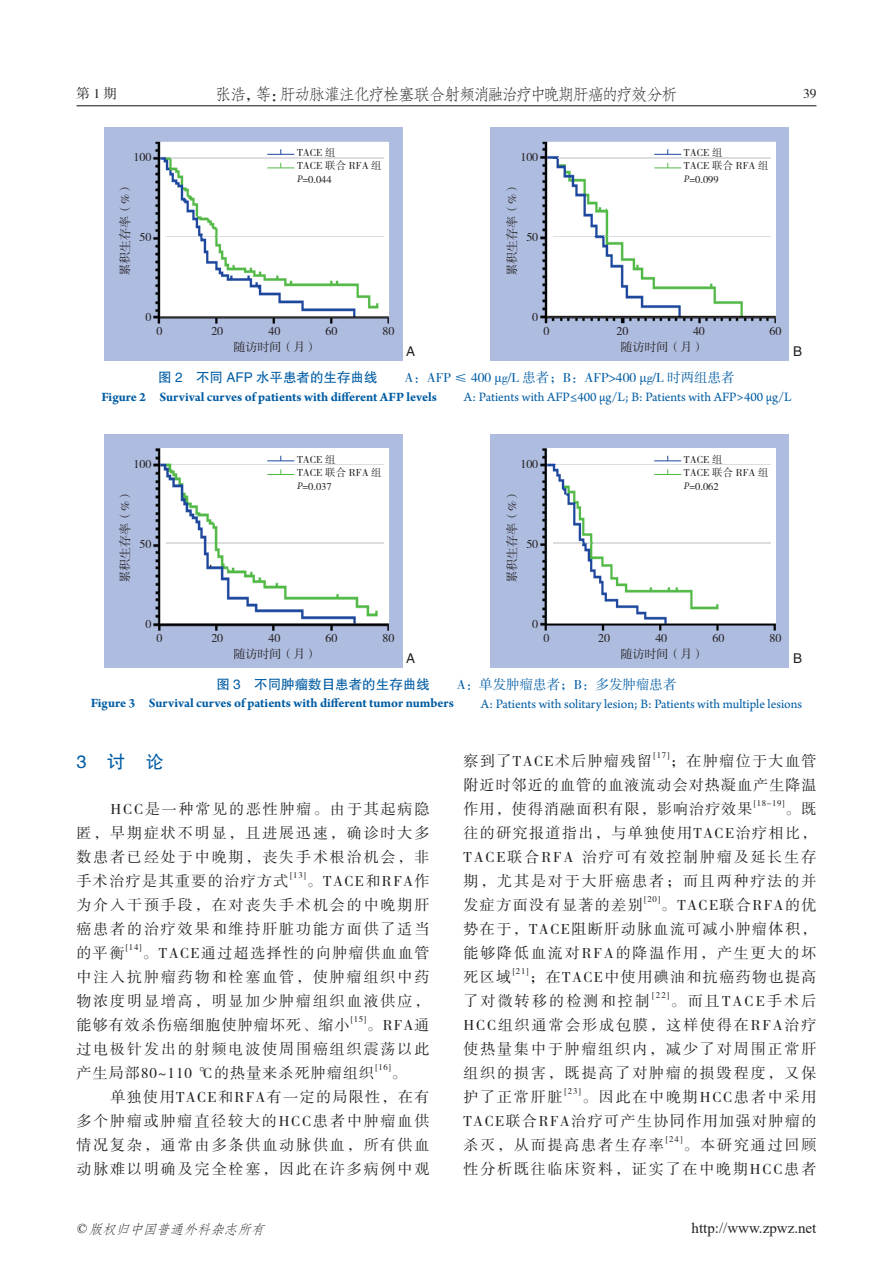
<style>
.page{position:relative;width:893px;height:1263px;background:#fff}
.page>*{position:absolute;margin:0;border:0;box-sizing:border-box;transform-origin:0 0}
.t1{font:18px "FZHTK GBK1 0";color:#015ca3}
.t2{font:16.5px "FZFSK GBK1 0";letter-spacing:-.105em;color:#231f20}
.t3{font:15px/24px "FZSSK GBK1 0";letter-spacing:.125em;color:#231f20;text-align:justify}
.t4{font:15px/24px "FZSSK GBK1 0";letter-spacing:.095em;color:#231f20}
.t5{font:15px "FZSSK GBK1 0";letter-spacing:.09em;color:#231f20}
.t6{font:15px "Times New Roman";color:#231f20}
.t7{font:13.5px "Arno Pro";color:#015ca3}
.t8{font:700 13.5px "Arno Pro";color:#015ca3}
.t9{font:13.5px "FZSSK GBK1 0";color:#015ca3}
.t10{font:13.5px "FZHTK GBK1 0";color:#015ca3}
.t11{font:italic 13.5px "FZFSK GBK1 0";color:#231f20}
.t12{font:13.5px "FZSSK GBK1 0";color:#231f20}
.t13{font:13.5px "FZHTK GBK1 0";color:#231f20}
.t14{font:12px "FZSSK GBK1 0";color:#231f20}
.t15{font:10.5px/13.5px "FZSSK GBK1 0";color:#231f20}
.t16{font:8.7px "FZSSK GBK1 0";letter-spacing:.095em;color:#231f20}
.s1{font-family:"Arno Pro";font-style:italic}
.s2{font-family:"FZHTK GBK1 0"}
.s3{font-family:"Times New Roman"}
.s4{font-family:"Adobe Song Std";font-weight:300}
.s5{font-weight:400}
.s6{font-family:"FZSSK GBK1 0"}
.s7{font-weight:700}
</style>
<div class="page">
<hr style="left:77px;top:105px;width:739px;height:1px;background:#231f20">
<div style="left:104px;top:128px;width:298px;height:233px;background:#aebcdf"></div>
<img style="left:153px;top:142px;width:236px;height:182px">
<img style="left:160px;top:142px;width:229px;height:175px">
<img style="left:166px;top:157px;width:217px;height:1px">
<img style="left:166px;top:236px;width:217px;height:1px">
<svg style="left:267px;top:149px;width:27px;height:6px"></svg>
<svg style="left:267px;top:163px;width:27px;height:6px"></svg>
<div style="left:491px;top:128px;width:298px;height:233px;background:#aebcdf"></div>
<img style="left:540px;top:142px;width:236px;height:181px">
<img style="left:547px;top:142px;width:229px;height:175px">
<img style="left:553px;top:157px;width:217px;height:1px">
<img style="left:553px;top:236px;width:217px;height:1px">
<svg style="left:654px;top:149px;width:27px;height:6px"></svg>
<svg style="left:654px;top:163px;width:27px;height:6px"></svg>
<div style="left:104px;top:434px;width:298px;height:234px;background:#aebcdf"></div>
<img style="left:153px;top:448px;width:236px;height:183px">
<img style="left:160px;top:448px;width:229px;height:176px">
<img style="left:166px;top:464px;width:217px;height:1px">
<img style="left:166px;top:543px;width:217px;height:1px">
<svg style="left:267px;top:456px;width:27px;height:5px"></svg>
<svg style="left:267px;top:469px;width:27px;height:6px"></svg>
<div style="left:491px;top:434px;width:298px;height:234px;background:#aebcdf"></div>
<img style="left:540px;top:448px;width:236px;height:182px">
<div style="left:547px;top:448px;width:229px;height:176px;background:#fff"></div>
<img style="left:553px;top:464px;width:217px;height:1px">
<img style="left:553px;top:543px;width:217px;height:1px">
<svg style="left:654px;top:456px;width:27px;height:5px"></svg>
<svg style="left:654px;top:469px;width:27px;height:6px"></svg>
<p class="t12" style="left:77px;top:86px;width:42px">第1期</p>
<p class="t2" style="left:215px;top:85px;width:464px">张浩，等：肝动脉灌注化疗栓塞联合射频消融治疗中晚期肝癌的疗效分析</p>
<p class="t12" style="left:803px;top:86px;width:15px">39</p>
<p class="t14" style="left:133px;top:151px;width:19px">100</p>
<p class="t15" style="left:297px;top:146px;width:86px">TACE 组<br>TACE 联合 RFA 组<br><span class="s1">P</span>=0.044</p>
<p class="t14" style="left:520px;top:151px;width:19px">100</p>
<p class="t15" style="left:684px;top:146px;width:86px">TACE 组<br>TACE 联合 RFA 组<br><span class="s1">P</span>=0.099</p>
<p class="t14" style="left:119px;top:276px;width:95px;rotate:-90deg">累积生存率（%）</p>
<p class="t14" style="left:139px;top:230px;width:13px">50</p>
<p class="t14" style="left:505px;top:276px;width:95px;rotate:-90deg">累积生存率（%）</p>
<p class="t14" style="left:526px;top:230px;width:13px">50</p>
<p class="t14" style="left:145px;top:310px;width:7px">0</p>
<p class="t14" style="left:532px;top:310px;width:7px">0</p>
<p class="t14" style="left:157px;top:325px;width:7px">0</p>
<p class="t14" style="left:211px;top:325px;width:13px">20</p>
<p class="t14" style="left:268px;top:325px;width:13px">40</p>
<p class="t14" style="left:325px;top:325px;width:13px">60</p>
<p class="t14" style="left:382px;top:325px;width:13px">80</p>
<p class="t14" style="left:543px;top:325px;width:7px">0</p>
<p class="t14" style="left:617px;top:325px;width:13px">20</p>
<p class="t14" style="left:693px;top:325px;width:13px">40</p>
<p class="t14" style="left:769px;top:325px;width:13px">60</p>
<p class="t14" style="left:234px;top:340px;width:85px">随访时间（月）</p>
<p class="t14" style="left:620px;top:340px;width:85px">随访时间（月）</p>
<p class="t13" style="left:406px;top:344px;width:10px">A</p>
<p class="t13" style="left:793px;top:344px;width:10px">B</p>
<p class="t9" style="left:158px;top:370px;width:578px"><span class="s2">图 2　不同 AFP 水平患者的生存曲线　　</span>A：AFP ≤ 400 <span class="s3">μ</span>g/L 患者；B：AFP&gt;400 <span class="s3">μ</span>g/L 时两组患者</p>
<p class="t8" style="left:101px;top:389px;width:692px">Figure 2 Survival curves of patients with different AFP levels<span class="s4">　　</span><span class="s5">A: Patients with AFP≤400 μg/L; B: Patients with AFP&gt;400 μg/L</span></p>
<p class="t14" style="left:133px;top:457px;width:19px">100</p>
<p class="t15" style="left:297px;top:453px;width:86px">TACE 组<br>TACE 联合 RFA 组<br><span class="s1">P</span>=0.037</p>
<p class="t14" style="left:520px;top:457px;width:19px">100</p>
<p class="t15" style="left:684px;top:453px;width:86px">TACE 组<br>TACE 联合 RFA 组<br><span class="s1">P</span>=0.062</p>
<p class="t14" style="left:119px;top:583px;width:95px;rotate:-90deg">累积生存率（%）</p>
<p class="t14" style="left:139px;top:537px;width:13px">50</p>
<p class="t14" style="left:505px;top:583px;width:95px;rotate:-90deg">累积生存率（%）</p>
<p class="t14" style="left:526px;top:537px;width:13px">50</p>
<p class="t14" style="left:145px;top:617px;width:7px">0</p>
<p class="t14" style="left:532px;top:617px;width:7px">0</p>
<p class="t14" style="left:157px;top:631px;width:7px">0</p>
<p class="t14" style="left:211px;top:631px;width:13px">20</p>
<p class="t14" style="left:268px;top:631px;width:13px">40</p>
<p class="t14" style="left:325px;top:631px;width:13px">60</p>
<p class="t14" style="left:382px;top:631px;width:13px">80</p>
<p class="t14" style="left:543px;top:631px;width:7px">0</p>
<p class="t14" style="left:598px;top:631px;width:13px">20</p>
<p class="t14" style="left:655px;top:631px;width:13px">40</p>
<p class="t14" style="left:712px;top:631px;width:13px">60</p>
<p class="t14" style="left:769px;top:631px;width:13px">80</p>
<p class="t14" style="left:234px;top:647px;width:85px">随访时间（月）</p>
<p class="t14" style="left:620px;top:647px;width:85px">随访时间（月）</p>
<p class="t13" style="left:406px;top:650px;width:10px">A</p>
<p class="t13" style="left:793px;top:650px;width:10px">B</p>
<p class="t10" style="left:216px;top:677px;width:462px">图 3　不同肿瘤数目患者的生存曲线　　<span class="s6">A：单发肿瘤患者；B：多发肿瘤患者</span></p>
<p class="t7" style="left:91px;top:696px;width:713px"><span class="s7">Figure 3 Survival curves of patients with different tumor numbers</span><span class="s4">　　</span>A: Patients with solitary lesion; B: Patients with multiple lesions</p>
<p class="t1" style="left:77px;top:752px;width:89px">3　讨　论</p>
<p class="t3" style="left:77px;top:797px;width:354px;text-indent:34px">HCC是一种常见的恶性肿瘤。由于其起病隐匿，早期症状不明显，且进展迅速，确诊时大多数患者已经处于中晚期，丧失手术根治机会，非手术治疗是其重要的治疗方式</p>
<p class="t16" style="left:290px;top:870px;width:17px">[13]</p>
<p class="t3" style="left:77px;top:869px;width:354px;text-indent:230px">。TACE和RFA作为介入干预手段，在对丧失手术机会的中晚期肝癌患者的治疗效果和维持肝脏功能方面供了适当的平衡</p>
<p class="t16" style="left:126px;top:942px;width:17px">[14]</p>
<p class="t3" style="left:77px;top:941px;width:354px;text-indent:66px">。TACE通过超选择性的向肿瘤供血血管中注入抗肿瘤药物和栓塞血管，使肿瘤组织中药物浓度明显增高，明显加少肿瘤组织血液供应，能够有效杀伤癌细胞使肿瘤坏死、缩小</p>
<p class="t16" style="left:351px;top:1014px;width:17px">[15]</p>
<p class="t3" style="left:77px;top:1013px;width:354px;text-indent:290px">。RFA通过电极针发出的射频电波使周围癌组织震荡以此产生局部80~110 ℃的热量来杀死肿瘤组织</p>
<p class="t16" style="left:375px;top:1062px;width:17px">[16]</p>
<p class="t3" style="left:391px;top:1061px;width:16px">。</p>
<p class="t5" style="left:111px;top:1088px;width:320px">单独使用TACE和RFA有一定的局限性，在有</p>
<p class="t3" style="left:77px;top:1109px;width:354px">多个肿瘤或肿瘤直径较大的HCC患者中肿瘤血供</p>
<p class="t3" style="left:77px;top:1133px;width:354px">情况复杂，通常由多条供血动脉供血，所有供血</p>
<p class="t3" style="left:77px;top:1157px;width:354px">动脉难以明确及完全栓塞，因此在许多病例中观</p>
<p class="t4" style="left:463px;top:749px;width:190px">察到了TA CE术后肿瘤残留</p>
<p class="t16" style="left:653px;top:750px;width:17px">[17]</p>
<p class="t3" style="left:463px;top:749px;width:354px;text-indent:207px">；在肿瘤位于大血管附近时邻近的血管的血液流动会对热凝血产生降温作用，使得消融面积有限，影响治疗效果</p>
<p class="t16" style="left:754px;top:798px;width:32px">[18-19]</p>
<p class="t3" style="left:463px;top:797px;width:354px;text-indent:322px">。既往的研究报道指出，与单独使用TACE治 疗相比，TACE联合RFA 治疗可有效控制肿瘤及延长生存期，尤其是对于大肝癌患者；而且两种疗法的并发症方面没有显著的差别</p>
<p class="t16" style="left:644px;top:894px;width:17px">[20]</p>
<p class="t3" style="left:463px;top:893px;width:354px;text-indent:197px">。TACE联合RFA的优势在于，TACE阻断肝动脉血流可减小肿瘤体积，能够降低血流对RFA的降温作用，产生更大的坏死区域</p>
<p class="t16" style="left:513px;top:966px;width:17px">[21]</p>
<p class="t4" style="left:463px;top:965px;width:354px;text-indent:66px">；在TACE中使用碘油和抗癌药物也提高了对微转移的检测和控制</p>
<p class="t16" style="left:652px;top:990px;width:19px">[22]</p>
<p class="t3" style="left:463px;top:989px;width:354px;text-indent:207px">。而且TACE手术后HCC组织通常会形成包膜，这样使得在RFA治疗使热量集中于肿瘤组织内，减少了对周围正常肝组织的损害，既提高了对肿瘤的损毁程度，又保护了正常肝脏</p>
<p class="t16" style="left:564px;top:1086px;width:18px">[23]</p>
<p class="t3" style="left:463px;top:1085px;width:354px;text-indent:119px">。因此在中晚期HCC患者中采用TACE联合RFA治疗可产生协同作用加强对肿瘤的杀灭，从而提高患者生存率</p>
<p class="t16" style="left:666px;top:1134px;width:18px">[24]</p>
<p class="t3" style="left:463px;top:1133px;width:354px;text-align:right">。本研究通过回顾<br>性分析既往临床资料，证实了在中晚期HCC患者</p>
<p class="t11" style="left:76px;top:1221px;width:194px"><span class="s3">©</span> 版权归中国普通外科杂志所有</p>
<p class="t6" style="left:692px;top:1217px;width:126px">http://www.zpwz.net</p>
</div>
